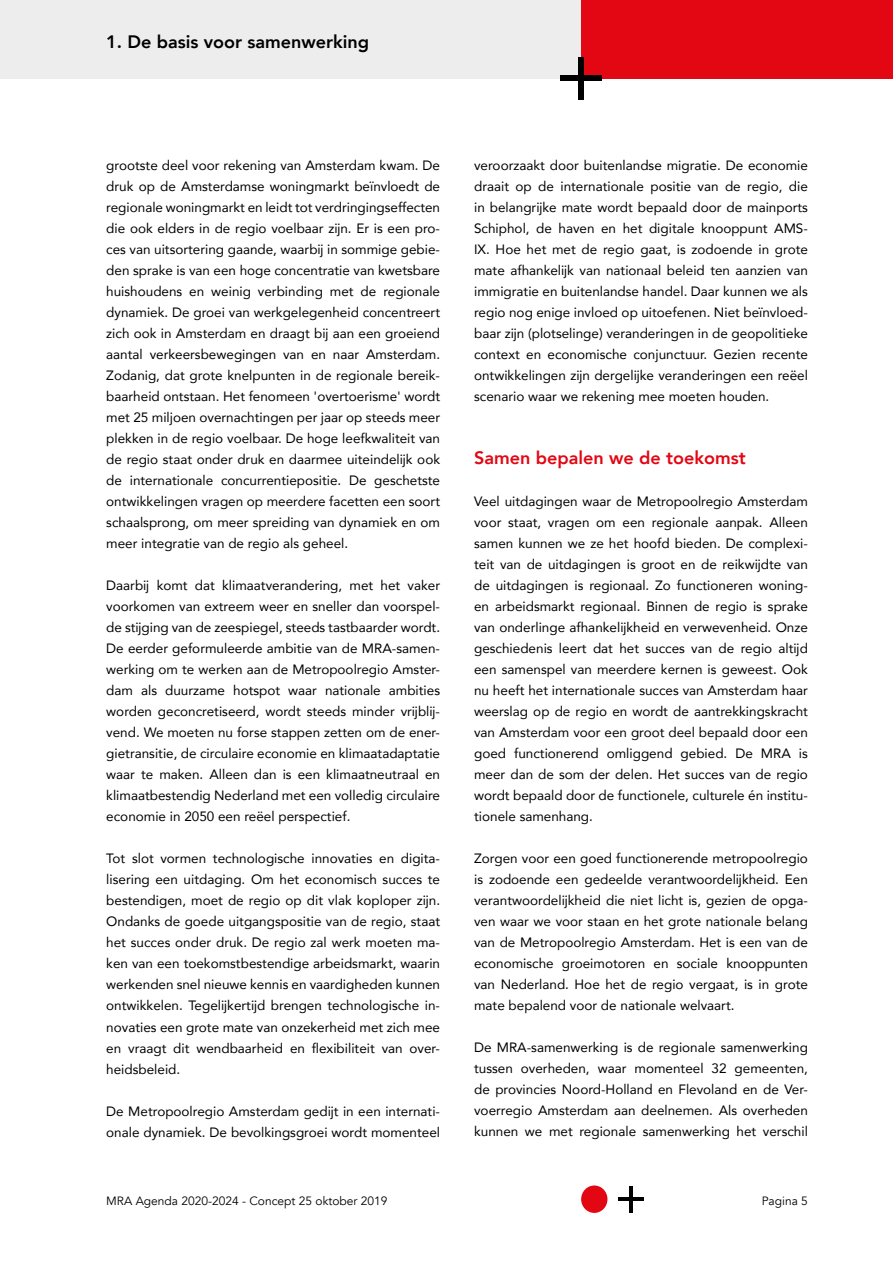
<style>
.page{position:relative;width:893px;height:1263px;background:#fff}
.page>*{position:absolute;margin:0;border:0;box-sizing:border-box;transform-origin:0 0}
.t1{font:800 18px "Avenir";color:#000}
.t2{font:800 18px "Avenir";color:#e30613}
.t3{font:13.5px/21px "Avenir";color:#000;text-align:justify}
.t4{font:12px "Avenir";color:#000}
</style>
<div class="page">
<div style="left:0;top:0;width:580px;height:78px;background:#ededed"></div>
<div style="left:581px;top:0;width:312px;height:78px;background:#e30613"></div>
<div style="left:578px;top:57px;width:6px;height:43px;background:#000"></div>
<div style="left:560px;top:76px;width:42px;height:5px;background:#000"></div>
<div style="left:581px;top:1185px;width:26px;height:28px;background:#e30613;border-radius:50%"></div>
<hr style="left:630px;top:1186px;width:3px;height:26px;background:#000">
<hr style="left:619px;top:1197px;width:25px;height:4px;background:#000">
<h1 class="t1" style="left:106px;top:28px;width:264px">1. De basis voor samenwerking</h1>
<p class="t3" style="left:106px;top:155px;width:335px">grootste deel voor rekening van Amsterdam kwam. De druk op de Amsterdamse woningmarkt beïnvloedt de regionale woningmarkt en leidt tot verdringingseffecten die ook elders in de regio voelbaar zijn. Er is een pro&shy;ces van uitsortering gaande, waarbij in sommige gebie&shy;den sprake is van een hoge concentratie van kwetsbare huishoudens en weinig verbinding met de regionale dynamiek. De groei van werkgelegenheid concentreert zich ook in Amsterdam en draagt bij aan een groeiend aantal verkeersbewegingen van en naar Amsterdam.<br>Zodanig, dat grote knelpunten in de regionale bereik&shy;baarheid ontstaan. Het fenomeen 'overtoerisme' wordt met 25 miljoen overnachtingen per jaar op steeds meer plekken in de regio voelbaar. De hoge leefkwaliteit van de regio staat onder druk en daarmee uiteindelijk ook de internationale concurrentiepositie. De geschetste ontwikkelingen vragen op meerdere facetten een soort schaalsprong, om meer spreiding van dynamiek en om meer integratie van de regio als geheel.</p>
<p class="t3" style="left:106px;top:575px;width:335px">Daarbij komt dat klimaatverandering, met het vaker voorkomen van extreem weer en sneller dan voorspel&shy;de stijging van de zeespiegel, steeds tastbaarder wordt.<br>De eerder geformuleerde ambitie van de MRA-samen&shy;werking om te werken aan de Metropoolregio Amster&shy;dam als duurzame hotspot waar nationale ambities worden geconcretiseerd, wordt steeds minder vrijblij&shy;vend. We moeten nu forse stappen zetten om de ener&shy;gietransitie, de circulaire economie en klimaatadaptatie waar te maken. Alleen dan is een klimaatneutraal en klimaatbestendig Nederland met een volledig circulaire economie in 2050 een reëel perspectief.</p>
<p class="t3" style="left:106px;top:848px;width:335px">Tot slot vormen technologische innovaties en digita&shy;lisering een uitdaging. Om het economisch succes te bestendigen, moet de regio op dit vlak koploper zijn.<br>Ondanks de goede uitgangspositie van de regio, staat het succes onder druk. De regio zal werk moeten ma&shy;ken van een toekomstbestendige arbeidsmarkt, waarin werkenden snel nieuwe kennis en vaardigheden kunnen ontwikkelen. Tegelijkertijd brengen technologische in&shy;novaties een grote mate van onzekerheid met zich mee en vraagt dit wendbaarheid en flexibiliteit van over&shy;heidsbeleid.</p>
<p class="t3" style="left:106px;top:1100px;width:335px">De Metropoolregio Amsterdam gedijt in een internati&shy;onale dynamiek. De bevolkingsgroei wordt momenteel</p>
<p class="t3" style="left:474px;top:155px;width:335px">veroorzaakt door buitenlandse migratie. De economie draait op de internationale positie van de regio, die in belangrijke mate wordt bepaald door de mainports Schiphol, de haven en het digitale knooppunt AMS-IX. Hoe het met de regio gaat, is zodoende in grote mate afhankelijk van nationaal beleid ten aanzien van immigratie en buitenlandse handel. Daar kunnen we als regio nog enige invloed op uitoefenen. Niet beïnvloed&shy;baar zijn (plotselinge) veranderingen in de geopolitieke context en economische conjunctuur. Gezien recente ontwikkelingen zijn dergelijke veranderingen een reëel scenario waar we rekening mee moeten houden.</p>
<h1 class="t2" style="left:474px;top:444px;width:273px">Samen bepalen we de toekomst</h1>
<p class="t3" style="left:474px;top:491px;width:335px">Veel uitdagingen waar de Metropoolregio Amsterdam voor staat, vragen om een regionale aanpak. Alleen samen kunnen we ze het hoofd bieden. De complexi&shy;teit van de uitdagingen is groot en de reikwijdte van de uitdagingen is regionaal. Zo functioneren woning&shy;en arbeidsmarkt regionaal. Binnen de regio is sprake van onderlinge afhankelijkheid en verwevenheid. Onze geschiedenis leert dat het succes van de regio altijd een samenspel van meerdere kernen is geweest. Ook nu heeft het internationale succes van Amsterdam haar weerslag op de regio en wordt de aantrekkingskracht van Amsterdam voor een groot deel bepaald door een goed functionerend omliggend gebied. De MRA is meer dan de som der delen. Het succes van de regio wordt bepaald door de functionele, culturele én institu&shy;tionele samenhang.</p>
<p class="t3" style="left:474px;top:848px;width:335px">Zorgen voor een goed functionerende metropoolregio is zodoende een gedeelde verantwoordelijkheid. Een verantwoordelijkheid die niet licht is, gezien de opga&shy;ven waar we voor staan en het grote nationale belang van de Metropoolregio Amsterdam. Het is een van de economische groeimotoren en sociale knooppunten van Nederland. Hoe het de regio vergaat, is in grote mate bepalend voor de nationale welvaart.</p>
<p class="t3" style="left:474px;top:1037px;width:335px">De MRA-samenwerking is de regionale samenwerking tussen overheden, waar momenteel 32 gemeenten, de provincies Noord-Holland en Flevoland en de Ver&shy;voerregio Amsterdam aan deelnemen. Als overheden kunnen we met regionale samenwerking het verschil</p>
<p class="t4" style="left:106px;top:1194px;width:283px">MRA Agenda 2020-2024 - Concept 25 oktober 2019</p>
<p class="t4" style="left:762px;top:1194px;width:48px">Pagina 5</p>
</div>
